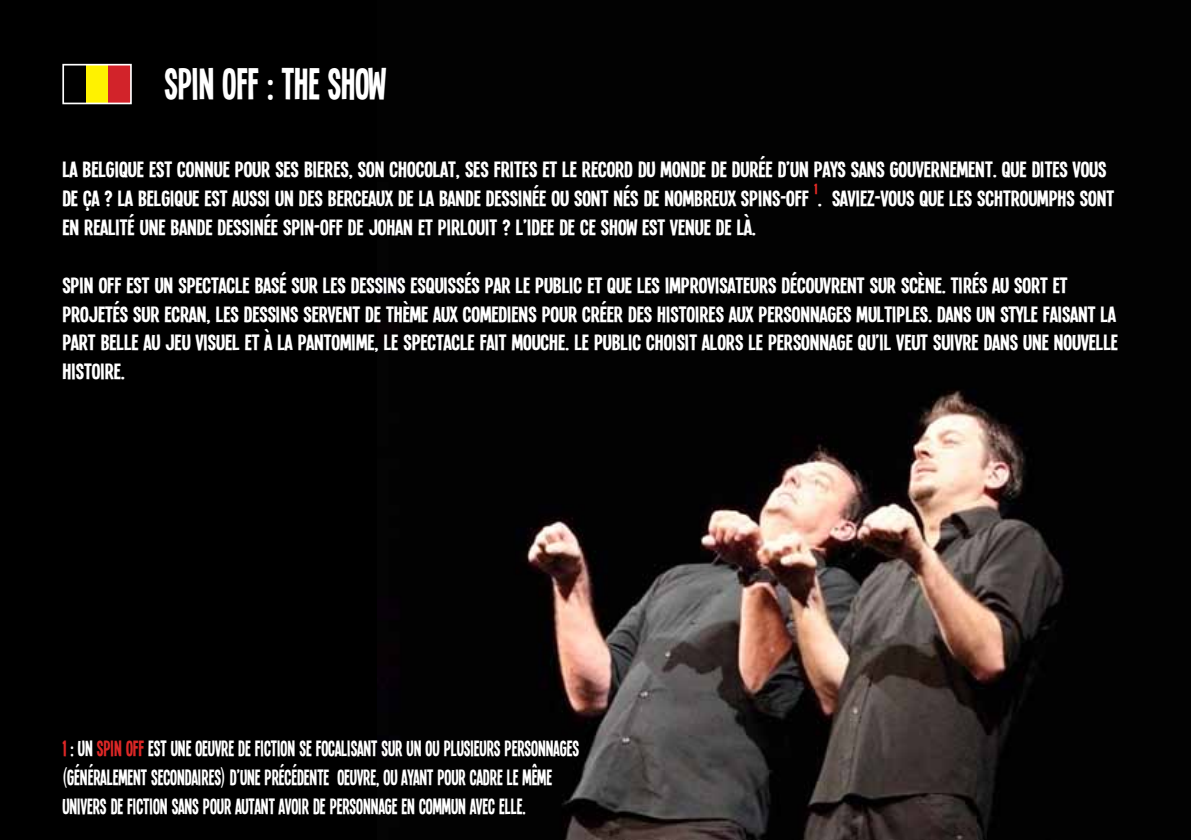
<style>
.page{position:relative;width:1191px;height:840px;background:#fff}
.page>*{position:absolute;margin:0;border:0;box-sizing:border-box;transform-origin:0 0}
.t1{font:48px "Single Sleeve";color:#fff}
.t2{font:24px/28.8px "Single Sleeve";color:#fff;scale:1.25 1}
.t3{font:24px/28.8px "Single Sleeve";color:#fff}
.t4{font:16px "Single Sleeve";color:#e52b26;scale:1.25 1}
.s1{color:#dc2726}
</style>
<div class="page">
<div style="left:0;top:0;width:378px;height:839px;background:#000"></div>
<img style="left:378px;top:0;width:813px;height:839px">
<div style="left:63px;top:65px;width:23px;height:38px;background:#000"></div>
<div style="left:86px;top:65px;width:23px;height:38px;background:#fff200"></div>
<div style="left:109px;top:65px;width:22px;height:38px;background:#d2232a"></div>
<div style="left:62px;top:64px;width:70px;height:40px;border:2px solid #fff"></div>
<h1 class="t1" style="left:164px;top:56px;width:223px">SPIN OFF : THE SHOW</h1>
<p class="t2" style="left:62px;top:155px;width:843px">LA BELGIQUE EST CONNUE POUR SES BIERES, SON CHOCOLAT, SES FRITES ET LE RECORD DU MONDE DE DURÉE D’UN PAYS SANS GOUVERNEMENT. QUE DITES VOUS<br>DE ÇA ? LA BELGIQUE EST AUSSI UN DES BERCEAUX DE LA BANDE DESSINÉE OU SONT NÉS DE NOMBREUX SPINS-OFF . SAVIEZ-VOUS QUE LES SCHTROUMPHS SONT</p>
<p class="t4" style="left:814px;top:180px;width:4px">1</p>
<p class="t2" style="left:62px;top:212px;width:556px">EN REALITÉ UNE BANDE DESSINÉE SPIN-OFF DE JOHAN ET PIRLOUIT ? L’IDEE DE CE SHOW EST VENUE DE LÀ.</p>
<p class="t2" style="left:62px;top:270px;width:846px">SPIN OFF EST UN SPECTACLE BASÉ SUR LES DESSINS ESQUISSÉS PAR LE PUBLIC ET QUE LES IMPROVISATEURS DÉCOUVRENT SUR SCÈNE. TIRÉS AU SORT ET PROJETÉS SUR ECRAN, LES DESSINS SERVENT DE THÈME AUX COMEDIENS POUR CRÉER DES HISTOIRES AUX PERSONNAGES MULTIPLES. DANS UN STYLE FAISANT LA PART BELLE AU JEU VISUEL ET À LA PANTOMIME, LE SPECTACLE FAIT MOUCHE. LE PUBLIC CHOISIT ALORS LE PERSONNAGE QU’IL VEUT SUIVRE DANS UNE NOUVELLE HISTOIRE.</p>
<p class="t3" style="left:62px;top:732px;width:518px"><span class="s1">1</span> : UN <span class="s1">SPIN OFF</span> EST UNE OEUVRE DE FICTION SE FOCALISANT SUR UN OU PLUSIEURS PERSONNAGES (GÉNÉRALEMENT SECONDAIRES) D’UNE PRÉCÉDENTE OEUVRE, OU AYANT POUR CADRE LE MÊME<br>UNIVERS DE FICTION SANS POUR AUTANT AVOIR DE PERSONNAGE EN COMMUN AVEC ELLE.</p>
</div>
